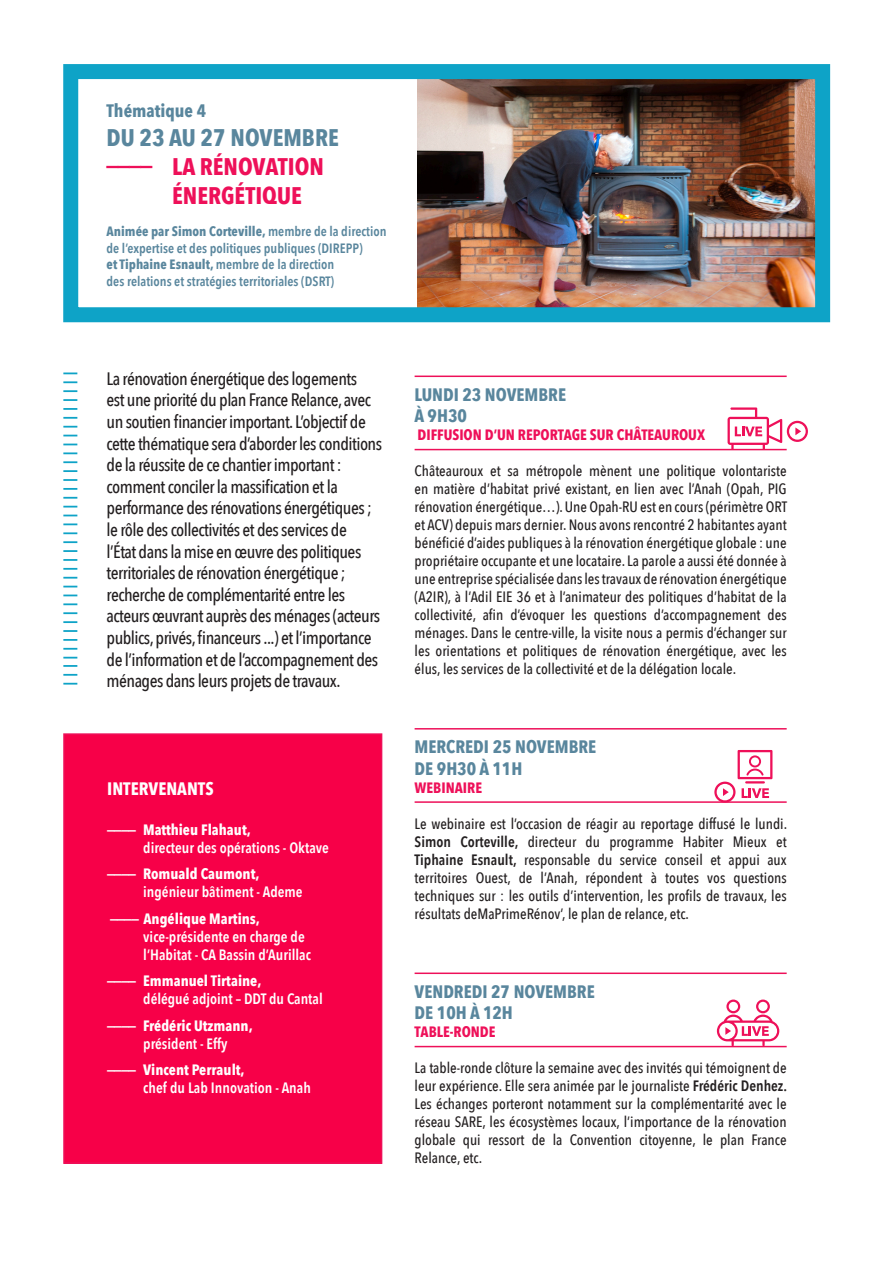
<style>
.page{position:relative;width:893px;height:1263px;background:#fff}
.page>*{position:absolute;margin:0;border:0;box-sizing:border-box;transform-origin:0 0}
.t1{font:700 24px/28.8px "Avenir Next Condensed";color:#ee1059}
.t2{font:700 24px "Avenir Next Condensed";color:#59869d}
.t3{font:500 18px/21.6px "Avenir Next Condensed";letter-spacing:-.03em;color:#231f20}
.t4{font:700 18px/21.6px "Avenir Next Condensed";color:#59869d}
.t5{font:700 18px "Avenir Next Condensed";color:#fff}
.t6{font:500 15px/18px "Avenir Next Condensed";color:#231f20;text-align:justify}
.t7{font:600 15px/18px "Avenir Next Condensed";color:#fff}
.t8{font:700 15px "Avenir Next Condensed";color:#fff}
.t9{font:700 15px "Avenir Next Condensed";color:#ee1059}
.t10{font:600 13.5px/16.5px "Avenir Next Condensed";color:#59869d}
.s1{font-weight:700}
.s2{font-weight:600}
</style>
<div class="page">
<div style="left:64px;top:734px;width:318px;height:429px;background:#f70048"></div>
<div style="left:63px;top:733px;width:319px;height:431px;border:2px solid #ee1059"></div>
<hr style="left:415px;top:376px;width:372px;height:1px;background:#ee1059">
<hr style="left:415px;top:449px;width:372px;height:1px;background:#ee1059">
<hr style="left:415px;top:728px;width:372px;height:1px;background:#ee1059">
<hr style="left:415px;top:801px;width:372px;height:2px;background:#ee1059">
<hr style="left:415px;top:972px;width:372px;height:2px;background:#ee1059">
<hr style="left:415px;top:1046px;width:372px;height:1px;background:#ee1059">
<img style="left:63px;top:64px;width:768px;height:259px">
<svg style="left:727px;top:407px;width:81px;height:43px"></svg>
<svg style="left:717px;top:999px;width:62px;height:47px"></svg>
<svg style="left:714px;top:750px;width:58px;height:53px"></svg>
<svg style="left:63px;top:381px;width:14px;height:2px"></svg>
<svg style="left:63px;top:390px;width:14px;height:2px"></svg>
<svg style="left:63px;top:399px;width:14px;height:2px"></svg>
<svg style="left:63px;top:417px;width:14px;height:2px"></svg>
<svg style="left:63px;top:426px;width:14px;height:2px"></svg>
<svg style="left:63px;top:435px;width:14px;height:1px"></svg>
<svg style="left:63px;top:408px;width:14px;height:2px"></svg>
<svg style="left:63px;top:372px;width:14px;height:2px"></svg>
<svg style="left:63px;top:444px;width:14px;height:1px"></svg>
<svg style="left:63px;top:452px;width:14px;height:2px"></svg>
<svg style="left:63px;top:470px;width:14px;height:2px"></svg>
<svg style="left:63px;top:479px;width:14px;height:2px"></svg>
<svg style="left:63px;top:488px;width:14px;height:2px"></svg>
<svg style="left:63px;top:506px;width:14px;height:1px"></svg>
<svg style="left:63px;top:515px;width:14px;height:1px"></svg>
<svg style="left:63px;top:523px;width:14px;height:2px"></svg>
<svg style="left:63px;top:497px;width:14px;height:2px"></svg>
<svg style="left:63px;top:461px;width:14px;height:2px"></svg>
<svg style="left:63px;top:532px;width:14px;height:2px"></svg>
<svg style="left:63px;top:541px;width:14px;height:2px"></svg>
<svg style="left:63px;top:559px;width:14px;height:2px"></svg>
<svg style="left:63px;top:568px;width:14px;height:2px"></svg>
<svg style="left:63px;top:577px;width:14px;height:2px"></svg>
<svg style="left:63px;top:594px;width:14px;height:2px"></svg>
<svg style="left:63px;top:603px;width:14px;height:2px"></svg>
<svg style="left:63px;top:612px;width:14px;height:2px"></svg>
<svg style="left:63px;top:586px;width:14px;height:1px"></svg>
<svg style="left:63px;top:550px;width:14px;height:2px"></svg>
<svg style="left:63px;top:621px;width:14px;height:2px"></svg>
<svg style="left:63px;top:630px;width:14px;height:2px"></svg>
<svg style="left:63px;top:648px;width:14px;height:2px"></svg>
<svg style="left:63px;top:657px;width:14px;height:1px"></svg>
<svg style="left:63px;top:639px;width:14px;height:2px"></svg>
<svg style="left:63px;top:665px;width:14px;height:2px"></svg>
<svg style="left:63px;top:674px;width:14px;height:2px"></svg>
<svg style="left:63px;top:683px;width:14px;height:2px"></svg>
<p class="t4" style="left:107px;top:100px;width:101px">Thématique 4</p>
<h1 class="t2" style="left:107px;top:123px;width:234px">DU 23 AU 27 NOVEMBRE</h1>
<h1 class="t1" style="left:107px;top:141px;width:47px">____</h1>
<h1 class="t1" style="left:172px;top:152px;width:153px">LA RÉNOVATION<br>ÉNERGÉTIQUE</h1>
<p class="t10" style="left:107px;top:223px;width:281px"><span class="s1">Animée par Simon Corteville,</span> membre de la direction de l’expertise et des politiques publiques (DIREPP)<br><span class="s1">et Tiphaine Esnault,</span> membre de la direction<br>des relations et stratégies territoriales (DSRT)</p>
<p class="t3" style="left:107px;top:368px;width:277px">La rénovation énergétique des logements<br>est une priorité du plan France Relance, avec un soutien financier important. L’objectif de cette thématique sera d’aborder les conditions de la réussite de ce chantier important : comment conciler la massification et la performance des rénovations énergétiques ; le rôle des collectivités et des services de<br>l’État dans la mise en œuvre des politiques territoriales de rénovation énergétique ; recherche de complémentarité entre les acteurs œuvrant auprès des ménages (acteurs publics, privés, financeurs ...) et l’importance de l’information et de l’accompagnement des ménages dans leurs projets de travaux.</p>
<p class="t5" style="left:107px;top:778px;width:108px">INTERVENANTS</p>
<p class="t8" style="left:107px;top:820px;width:145px">____ Matthieu Flahaut,</p>
<p class="t7" style="left:143px;top:838px;width:187px">directeur des opérations - Oktave</p>
<p class="t8" style="left:107px;top:865px;width:154px">____ Romuald Caumont,</p>
<p class="t7" style="left:143px;top:882px;width:161px">ingénieur bâtiment - Ademe</p>
<p class="t8" style="left:110px;top:909px;width:151px">____ Angélique Martins,</p>
<p class="t7" style="left:143px;top:927px;width:169px">vice-présidente en charge de l’Habitat - CA Bassin d’Aurillac</p>
<p class="t8" style="left:107px;top:972px;width:156px">____ Emmanuel Tirtaine,</p>
<p class="t7" style="left:143px;top:989px;width:181px">délégué adjoint – DDT du Cantal</p>
<p class="t8" style="left:107px;top:1016px;width:147px">____ Frédéric Utzmann,</p>
<p class="t7" style="left:143px;top:1034px;width:86px">président - Effy</p>
<p class="t8" style="left:107px;top:1061px;width:139px">____ Vincent Perrault,</p>
<p class="t7" style="left:143px;top:1078px;width:169px">chef du Lab Innovation - Anah</p>
<p class="t4" style="left:415px;top:383px;width:153px">LUNDI 23 NOVEMBRE<br>À 9H30</p>
<p class="t9" style="left:418px;top:426px;width:289px">DIFFUSION D’UN REPORTAGE SUR CHÂTEAUROUX</p>
<p class="t6" style="left:415px;top:462px;width:374px">Châteauroux et sa métropole mènent une politique volontariste en matière d’habitat privé existant, en lien avec l’Anah (Opah, PIG rénovation énergétique…). Une Opah-RU est en cours (périmètre ORT et ACV) depuis mars dernier. Nous avons rencontré 2 habitantes ayant bénéficié d’aides publiques à la rénovation énergétique globale : une propriétaire occupante et une locataire. La parole a aussi été donnée à une entreprise spécialisée dans les travaux de rénovation énergétique (A2IR), à l’Adil EIE 36 et à l’animateur des politiques d’habitat de la collectivité, afin d’évoquer les questions d’accompagnement des ménages. Dans le centre-ville, la visite nous a permis d’échanger sur les orientations et politiques de rénovation énergétique, avec les élus, les services de la collectivité et de la délégation locale.</p>
<p class="t4" style="left:415px;top:736px;width:183px">MERCREDI 25 NOVEMBRE<br>DE 9H30 À 11H</p>
<p class="t9" style="left:415px;top:778px;width:69px">WEBINAIRE</p>
<p class="t6" style="left:415px;top:814px;width:374px">Le webinaire est l’occasion de réagir au reportage diffusé le lundi.<br><span class="s2">Simon Corteville,</span> directeur du programme Habiter Mieux et <span class="s2">Tiphaine Esnault,</span> responsable du service conseil et appui aux territoires Ouest, de l’Anah, répondent à toutes vos questions techniques sur : les outils d’intervention, les profils de travaux, les résultats deMaPrimeRénov’, le plan de relance, etc.</p>
<p class="t4" style="left:415px;top:980px;width:182px">VENDREDI 27 NOVEMBRE<br>DE 10H À 12H</p>
<p class="t9" style="left:415px;top:1023px;width:82px">TABLE-RONDE</p>
<p class="t6" style="left:415px;top:1059px;width:374px">La table-ronde clôture la semaine avec des invités qui témoignent de leur expérience. Elle sera animée par le journaliste <span class="s2">Frédéric Denhez.<br></span>Les échanges porteront notamment sur la complémentarité avec le réseau SARE, les écosystèmes locaux, l’importance de la rénovation globale qui ressort de la Convention citoyenne, le plan France Relance, etc.</p>
</div>
